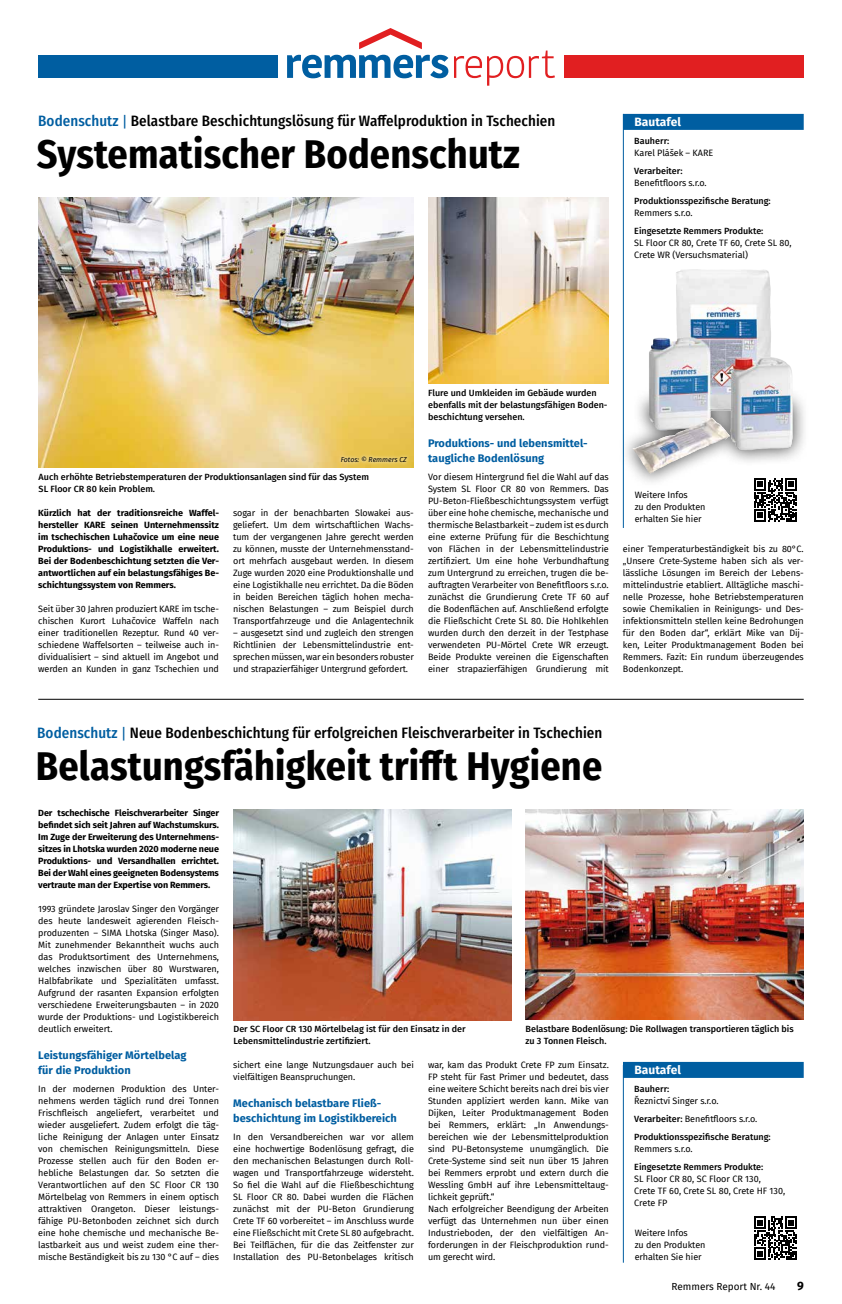
<style>
.page{position:relative;width:842px;height:1304px;background:#fff}
.page>*{position:absolute;margin:0;border:0;box-sizing:border-box;transform-origin:0 0}
.t1{font:700 40px "Fira Sans Condensed";letter-spacing:.005em;color:#000}
.t2{font:500 15px "Fira Sans Condensed";letter-spacing:.005em;color:#000}
.t3{font:700 12px "Fira Sans";letter-spacing:.005em;color:#fff}
.t4{font:700 12px "Fira Sans";color:#000}
.t5{font:700 11px/15px "Fira Sans";letter-spacing:.005em;color:#005ea1}
.t6{font:10px "Fira Sans";color:#000}
.t7{font:9px/12px "Fira Sans";letter-spacing:-.005em;color:#000;text-align:justify}
.t8{font:500 9px/12px "Fira Sans";color:#000}
.t9{font:700 9px/12px "Fira Sans";letter-spacing:-.01em;color:#000;text-align:justify}
.t10{font:italic 7px "Fira Sans";color:#000}
.s1{color:#005ea1}
.s2{font-weight:400;color:#005ea1}
.s3{font-weight:400}
</style>
<div class="page">
<div style="left:38px;top:55px;width:240px;height:23px;background:#005ea1"></div>
<div style="left:564px;top:55px;width:240px;height:23px;background:#e11f21"></div>
<svg style="left:287px;top:55px;width:161px;height:23px"></svg>
<svg style="left:359px;top:28px;width:63px;height:21px"></svg>
<svg style="left:454px;top:51px;width:101px;height:35px"></svg>
<img style="left:39px;top:198px;width:375px;height:270px">
<hr style="left:38px;top:699px;width:766px;height:1px;background:#000">
<div style="left:623px;top:114px;width:181px;height:16px;background:#005ea1"></div>
<svg style="left:754px;top:488px;width:43px;height:33px"></svg>
<hr style="left:623px;top:114px;width:1px;height:414px;background:#005ea1">
<hr style="left:623px;top:1065px;width:1px;height:198px;background:#005ea1">
<div style="left:623px;top:1062px;width:181px;height:16px;background:#005ea1"></div>
<svg style="left:754px;top:1217px;width:43px;height:42px"></svg>
<img style="left:428px;top:198px;width:181px;height:186px">
<div style="left:619px;top:388px;width:190px;height:100px;background:#000;opacity:.75"></div>
<img style="left:642px;top:404px;width:46px;height:41px">
<img style="left:649px;top:269px;width:45px;height:162px">
<img style="left:233px;top:810px;width:278px;height:210px">
<img style="left:525px;top:810px;width:279px;height:210px">
<svg style="left:338px;top:453px;width:72px;height:13px"></svg>
<h2 class="t2" style="left:38px;top:109px;width:519px"><span class="s1">Bodenschutz</span> <span class="s2">|</span> Belastbare Beschichtungslösung für Waffelproduktion in Tschechien</h2>
<h1 class="t1" style="left:37px;top:121px;width:484px">Systematischer Bodenschutz</h1>
<h3 class="t3" style="left:634px;top:112px;width:48px">Bautafel</h3>
<p class="t8" style="left:634px;top:134px;width:37px">Bauherr:</p>
<p class="t7" style="left:634px;top:147px;width:80px">Karel Plášek – KARE</p>
<p class="t8" style="left:634px;top:164px;width:50px">Verarbeiter:</p>
<p class="t7" style="left:634px;top:177px;width:74px">Benefitfloors s.r.o.</p>
<p class="t8" style="left:634px;top:194px;width:138px">Produktionsspezifische Beratung:</p>
<p class="t7" style="left:634px;top:207px;width:60px">Remmers s.r.o.</p>
<p class="t8" style="left:634px;top:224px;width:131px">Eingesetzte Remmers Produkte:</p>
<p class="t7" style="left:634px;top:237px;width:159px">SL Floor CR 80, Crete TF 60, Crete SL 80,<br>Crete WR (Versuchsmaterial)</p>
<p class="t10" style="left:341px;top:454px;width:68px">Fotos: © Remmers CZ</p>
<p class="t8" style="left:39px;top:470px;width:332px">Auch erhöhte Betriebstemperaturen der Produktionsanlagen sind für das System<br>SL Floor CR 80 kein Problem.</p>
<p class="t9" style="left:38px;top:506px;width:182px">Kürzlich hat der traditionsreiche Waffel&shy;hersteller KARE seinen Unternehmenssitz im tschechischen Luhačovice um eine neue Produktions- und Logistikhalle erweitert.<br>Bei der Bodenbeschichtung setzten die Ver&shy;antwortlichen auf ein belastungsfähiges Be&shy;schichtungssystem von Remmers.</p>
<p class="t7" style="left:38px;top:603px;width:182px">Seit über 30 Jahren produziert KARE im tsche&shy;chischen Kurort Luhačovice Waffeln nach einer traditionellen Rezeptur. Rund 40 ver&shy;schiedene Waffelsorten – teilweise auch in&shy;dividualisiert – sind aktuell im Angebot und werden an Kunden in ganz Tschechien und</p>
<p class="t7" style="left:233px;top:507px;width:182px">sogar in der benachbarten Slowakei aus&shy;geliefert. Um dem wirtschaftlichen Wachs&shy;tum der vergangenen Jahre gerecht werden zu können, musste der Unternehmensstand&shy;ort mehrfach ausgebaut werden. In diesem Zuge wurden 2020 eine Produktionshalle und eine Logistikhalle neu errichtet. Da die Böden in beiden Bereichen täglich hohen mecha&shy;nischen Belastungen – zum Beispiel durch Transportfahrzeuge und die Anlagentechnik</p>
<p class="t7" style="left:233px;top:627px;width:182px">– ausgesetzt sind und zugleich den strengen Richtlinien der Lebensmittelindustrie ent&shy;sprechen müssen, war ein besonders robuster und strapazierfähiger Untergrund gefordert.</p>
<p class="t8" style="left:428px;top:386px;width:181px">Flure und Umkleiden im Gebäude wurden ebenfalls mit der belastungsfähigen Boden&shy;beschichtung versehen.</p>
<p class="t5" style="left:428px;top:435px;width:161px">Produktions- und lebensmittel&shy;taugliche Bodenlösung</p>
<p class="t7" style="left:428px;top:471px;width:182px">Vor diesem Hintergrund fiel die Wahl auf das System SL Floor CR 80 von Remmers. Das PU-Beton-Fließbeschichtungssystem verfügt über eine hohe chemische, mechanische und thermische Belastbarkeit – zudem ist es durch eine externe Prüfung für die Beschichtung von Flächen in der Lebensmittelindustrie zertifiziert. Um eine hohe Verbundhaftung zum Untergrund zu erreichen, trugen die be&shy;auftragten Verarbeiter von Benefitfloors s.r.o. zunächst die Grundierung Crete TF 60 auf die Bodenflächen auf. Anschließend erfolgte die Fließschicht Crete SL 80. Die Hohlkehlen wurden durch den derzeit in der Testphase verwendeten PU-Mörtel Crete WR erzeugt.<br>Beide Produkte vereinen die Eigenschaften einer strapazierfähigen Grundierung mit</p>
<p class="t7" style="left:635px;top:489px;width:72px;text-align:left">Weitere Infos<br>zu den Produkten erhalten Sie hier</p>
<p class="t7" style="left:623px;top:543px;width:182px">einer Temperaturbeständigkeit bis zu 80°C. „Unsere Crete-Systeme haben sich als ver&shy;lässliche Lösungen im Bereich der Lebens&shy;mittelindustrie etabliert. Alltägliche maschi&shy;nelle Prozesse, hohe Betriebstemperaturen sowie Chemikalien in Reinigungs- und Des&shy;infektionsmitteln stellen keine Bedrohungen für den Boden dar“, erklärt Mike van Dij&shy;ken, Leiter Produktmanagement Boden bei Remmers. Fazit: Ein rundum überzeugendes Bodenkonzept.</p>
<h2 class="t2" style="left:37px;top:721px;width:567px"><span class="s1">Bodenschutz</span> <span class="s2">|</span> Neue Bodenbeschichtung für erfolgreichen Fleischverarbeiter in Tschechien</h2>
<h1 class="t1" style="left:36px;top:733px;width:568px">Belastungsfähigkeit trifft Hygiene</h1>
<p class="t9" style="left:38px;top:806px;width:182px">Der tschechische Fleischverarbeiter Singer befindet sich seit Jahren auf Wachstumskurs.<br>Im Zuge der Erweiterung des Unternehmens&shy;sitzes in Lhotska wurden 2020 moderne neue Produktions- und Versandhallen errichtet.<br>Bei der Wahl eines geeigneten Bodensystems vertraute man der Expertise von Remmers.</p>
<p class="t7" style="left:38px;top:903px;width:182px">1993 gründete Jaroslav Singer den Vorgänger des heute landesweit agierenden Fleisch&shy;produzenten – SIMA Lhotska (Singer Maso).<br>Mit zunehmender Bekanntheit wuchs auch das Produktsortiment des Unternehmens, welches inzwischen über 80 Wurstwaren, Halbfabrikate und Spezialitäten umfasst.<br>Aufgrund der rasanten Expansion erfolgten verschiedene Erweiterungsbauten – in 2020 wurde der Produktions- und Logistikbereich deutlich erweitert.</p>
<p class="t5" style="left:38px;top:1047px;width:150px">Leistungsfähiger Mörtelbelag für die Produktion</p>
<p class="t7" style="left:38px;top:1083px;width:182px">In der modernen Produktion des Unter&shy;nehmens werden täglich rund drei Tonnen Frischfleisch angeliefert, verarbeitet und wieder ausgeliefert. Zudem erfolgt die täg&shy;liche Reinigung der Anlagen unter Einsatz von chemischen Reinigungsmitteln. Diese Prozesse stellen auch für den Boden er&shy;hebliche Belastungen dar. So setzten die Verantwortlichen auf den SC Floor CR 130<br>Mörtelbelag von Remmers in einem optisch attraktiven Orangeton. Dieser leistungs&shy;fähige PU-Betonboden zeichnet sich durch eine hohe chemische und mechanische Be&shy;lastbarkeit aus und weist zudem eine ther&shy;mische Beständigkeit bis zu 130 °C auf – dies</p>
<p class="t8" style="left:234px;top:1022px;width:234px">Der SC Floor CR 130 Mörtelbelag ist für den Einsatz in der<br>Lebensmittelindustrie zertifiziert.</p>
<p class="t8" style="left:525px;top:1022px;width:270px">Belastbare Bodenlösung: Die Rollwagen transportieren täglich bis zu 3 Tonnen Fleisch.</p>
<p class="t7" style="left:428px;top:1059px;width:182px;text-align:left">war, kam das Produkt Crete FP zum Einsatz.<br>FP steht für Fast Primer und bedeutet, dass eine weitere Schicht bereits nach drei bis vier Stunden appliziert werden kann. Mike van Dijken, Leiter Produktmanagement Boden bei Remmers, erklärt: „In Anwendungs&shy;bereichen wie der Lebensmittelproduktion sind PU-Betonsysteme unumgänglich. Die Crete-Systeme sind seit nun über 15 Jahren bei Remmers erprobt und extern durch die Wessling GmbH auf ihre Lebensmitteltaug&shy;lichkeit geprüft.“<br>Nach erfolgreicher Beendigung der Arbeiten verfügt das Unternehmen nun über einen Industrieboden, der den vielfältigen An&shy;forderungen in der Fleischproduktion rund&shy;um gerecht wird.</p>
<p class="t7" style="left:233px;top:1059px;width:182px">sichert eine lange Nutzungsdauer auch bei vielfältigen Beanspruchungen.</p>
<p class="t5" style="left:233px;top:1095px;width:165px">Mechanisch belastbare Fließ&shy;beschichtung im Logistikbereich</p>
<p class="t7" style="left:233px;top:1131px;width:182px">In den Versandbereichen war vor allem eine hochwertige Bodenlösung gefragt, die den mechanischen Belastungen durch Roll&shy;wagen und Transportfahrzeuge widersteht.<br>So fiel die Wahl auf die Fließbeschichtung SL Floor CR 80. Dabei wurden die Flächen zunächst mit der PU-Beton Grundierung Crete TF 60 vorbereitet – im Anschluss wurde eine Fließschicht mit Crete SL 80 aufgebracht.<br>Bei Teilflächen, für die das Zeitfenster zur Installation des PU-Betonbelages kritisch</p>
<h3 class="t3" style="left:634px;top:1060px;width:48px">Bautafel</h3>
<p class="t8" style="left:634px;top:1082px;width:37px">Bauherr:</p>
<p class="t8" style="left:634px;top:1091px;width:138px;line-height:18px"><span class="s3">Řeznictví Singer s.r.o.<br></span>Verarbeiter: <span class="s3">Benefitfloors s.r.o.<br></span>Produktionsspezifische Beratung:</p>
<p class="t7" style="left:634px;top:1143px;width:60px">Remmers s.r.o.</p>
<p class="t8" style="left:634px;top:1160px;width:131px">Eingesetzte Remmers Produkte:</p>
<p class="t7" style="left:634px;top:1173px;width:152px;text-align:left">SL Floor CR 80, SC Floor CR 130,<br>Crete TF 60, Crete SL 80, Crete HF 130,<br>Crete FP</p>
<p class="t7" style="left:635px;top:1227px;width:72px;text-align:left">Weitere Infos<br>zu den Produkten erhalten Sie hier</p>
<p class="t6" style="left:671px;top:1279px;width:105px">Remmers Report Nr. 44</p>
<h3 class="t4" style="left:797px;top:1276px;width:8px">9</h3>
</div>
